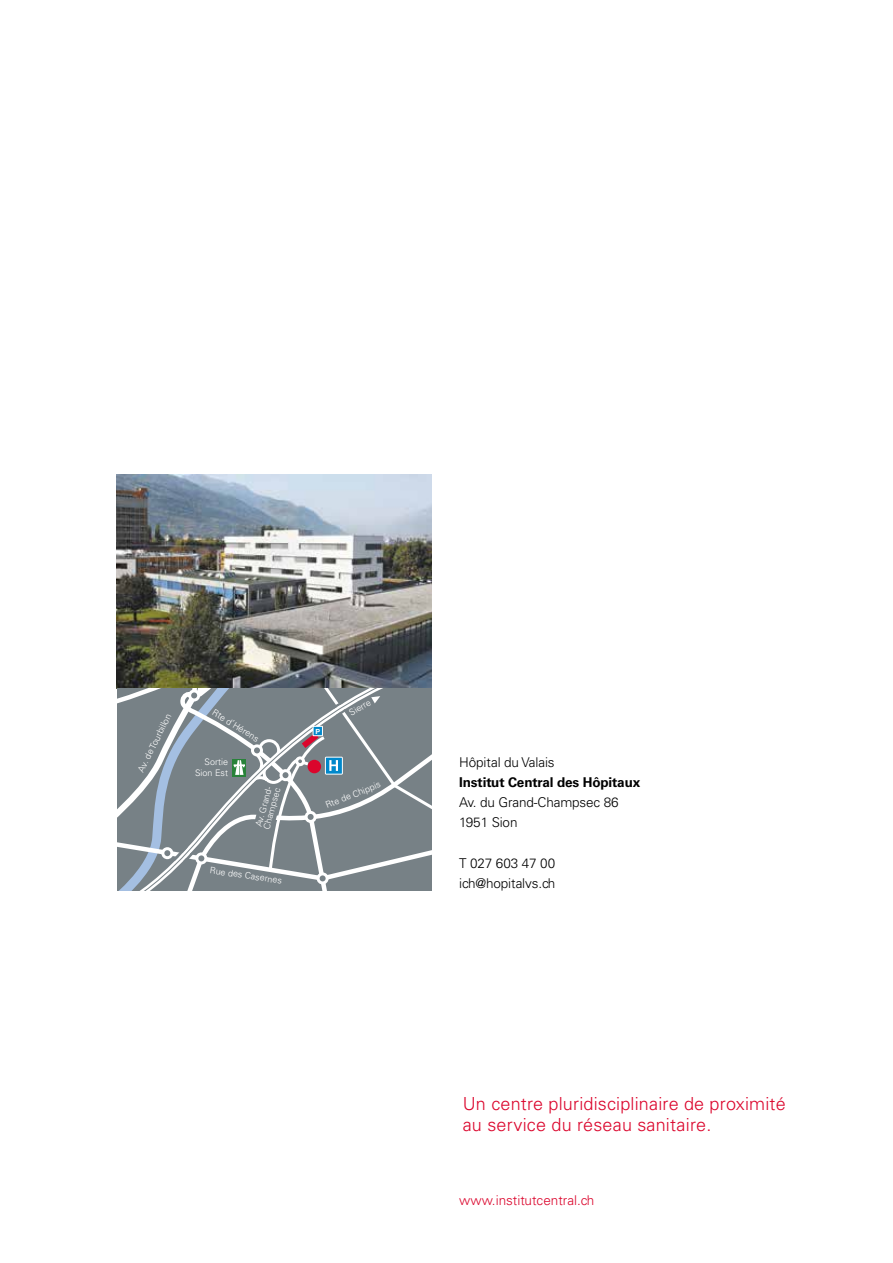
<style>
.page{position:relative;width:893px;height:1263px;background:#fff}
.page>*{position:absolute;margin:0;border:0;box-sizing:border-box;transform-origin:0 0}
.t1{font:300 18px/20.2px "Univers LT Std";letter-spacing:.01em;color:#db052c}
.t2{font:300 13.5px/20.2px "Univers LT Std";letter-spacing:-.01em;color:#000}
.t3{font:700 13.5px "Univers LT Std";letter-spacing:-.01em;color:#000}
.t4{font:300 13.5px "Univers LT Std";color:#db052c}
.t5{font:300 9px/10.8px "Univers LT Std";color:#fff;text-align:right}
.t6{font:700 7.05px "Helvetica Neue LT Std";color:#fff}
</style>
<div class="page">
<img style="left:117px;top:475px;width:315px;height:213px">
<svg style="left:117px;top:688px;width:315px;height:202px;background:#899298"></svg>
<p class="t5" style="left:136px;top:769px;width:65px;rotate:-64deg">Av. de Tourbillon</p>
<p class="t5" style="left:216px;top:707px;width:55px;rotate:32deg">Rte d’Hérens</p>
<p class="t5" style="left:195px;top:756px;width:35px">Sortie<br>Sion Est</p>
<p class="t5" style="left:255px;top:825px;width:44px;line-height:8.2px;text-align:left;rotate:-75deg">Av. Grand-<br>Champsec</p>
<p class="t5" style="left:211px;top:865px;width:74px;rotate:8deg">Rue des Casernes</p>
<p class="t6" style="left:315px;top:727px;width:6px">P</p>
<p class="t5" style="left:347px;top:709px;width:25px;rotate:-31deg">Sierre</p>
<p class="t5" style="left:324px;top:800px;width:60px;rotate:-22deg">Rte de Chippis</p>
<h2 class="t2" style="left:459px;top:752px;width:97px">Hôpital du Valais</h2>
<h2 class="t3" style="left:459px;top:774px;width:183px">Institut Central des Hôpitaux</h2>
<h2 class="t2" style="left:459px;top:792px;width:161px">Av. du Grand-Champsec 86<br>1951 Sion</h2>
<h2 class="t2" style="left:459px;top:853px;width:98px">T 027 603 47 00 ich@hopitalvs.ch</h2>
<h1 class="t1" style="left:463px;top:1094px;width:324px">Un centre pluridisciplinaire de proximité au service du réseau sanitaire.</h1>
<h2 class="t4" style="left:459px;top:1192px;width:137px">www.institutcentral.ch</h2>
</div>
